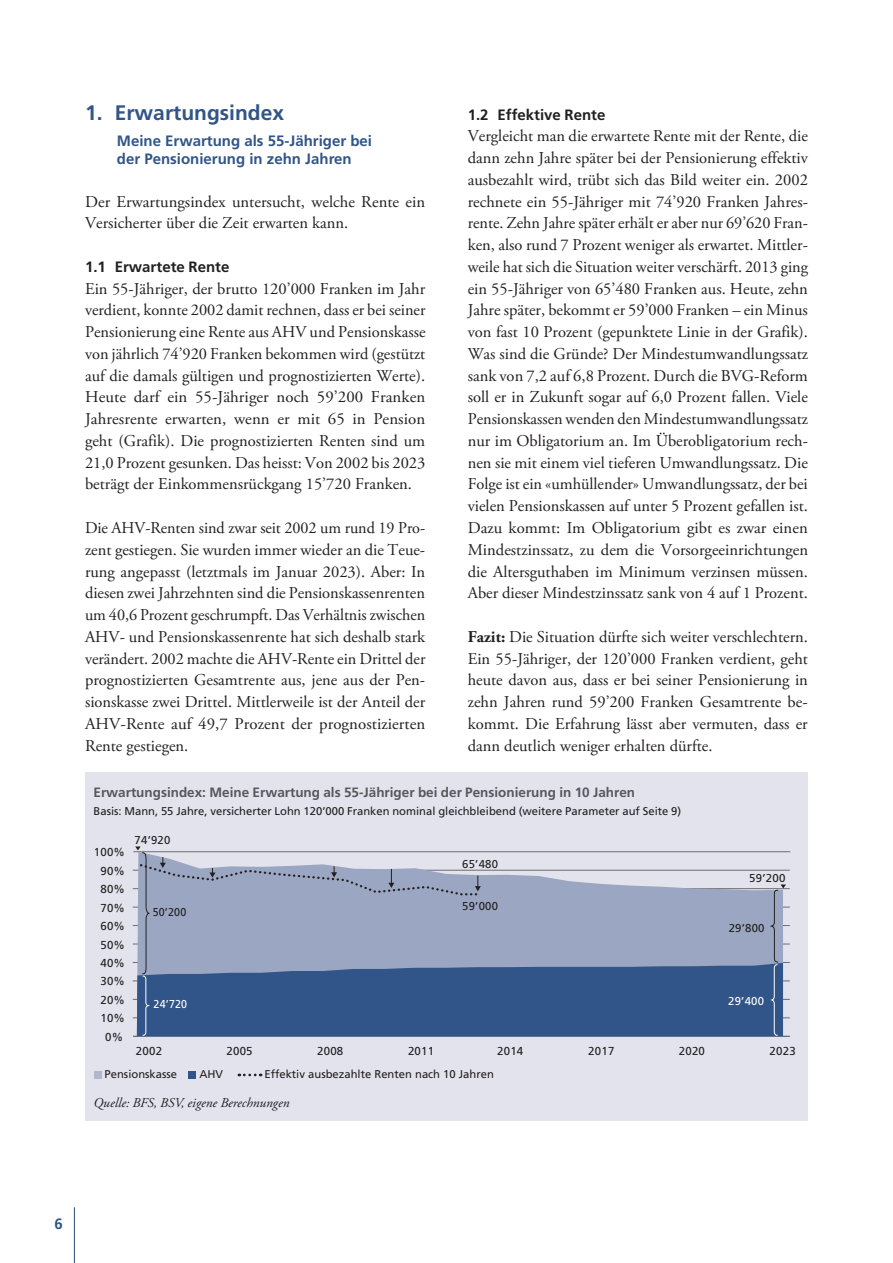
<style>
.page{position:relative;width:893px;height:1263px;background:#fff}
.page>*{position:absolute;margin:0;border:0;box-sizing:border-box;transform-origin:0 0}
.t1{font:700 21px "Frutiger LT Pro";color:#315588}
.Grundtext{font:16.5px/21.8px "Adobe Garamond Pro";color:#231f20;text-align:justify}
.Untertitel_spezial{font:700 15px/18px "Frutiger LT Pro";color:#315588}
.Untertitel{font:700 15px "Frutiger LT";color:#231f20}
.Titel{font:700 13.5px "Frutiger LT Pro";color:#57585a}
.Quelle{font:italic 13.5px "Adobe Garamond Pro";color:#231f20}
.t2{font:11.55px "Frutiger LT";letter-spacing:.02em;color:#231f20}
.t3{font:11.4px "Frutiger LT";letter-spacing:.02em;color:#231f20}
.t4{font:11.4px "Frutiger LT";letter-spacing:.02em;color:#fff}
.t5{font:11.4px "Frutiger LT";letter-spacing:.02em;color:#fff;scale:.93 1}
.t6{font:11.4px "Frutiger LT";letter-spacing:.02em;color:#231f20;scale:.93 1}
.Grundtext-2{font:11.25px "Frutiger LT Pro";color:#231f20}
.Legende{font:11.25px "Frutiger LT Pro";color:#231f20}
.s1{font-weight:700}
</style>
<div class="page">
<div style="left:85px;top:772px;width:723px;height:348px;background:#e2e3ed"></div>
<hr style="left:133px;top:1036px;width:657px;height:1px;background:#6c6d70">
<hr style="left:133px;top:1017px;width:657px;height:1px;background:#6c6d70">
<hr style="left:133px;top:999px;width:657px;height:1px;background:#6c6d70">
<hr style="left:133px;top:981px;width:657px;height:1px;background:#6c6d70">
<hr style="left:133px;top:962px;width:657px;height:1px;background:#6c6d70">
<hr style="left:133px;top:944px;width:657px;height:1px;background:#6c6d70">
<hr style="left:133px;top:925px;width:657px;height:1px;background:#6c6d70">
<hr style="left:133px;top:907px;width:657px;height:1px;background:#6c6d70">
<hr style="left:133px;top:888px;width:657px;height:1px;background:#6c6d70">
<hr style="left:133px;top:870px;width:657px;height:1px;background:#6c6d70">
<hr style="left:133px;top:851px;width:657px;height:1px;background:#6c6d70">
<svg style="left:481px;top:852px;width:302px;height:111px;fill:#9ba6c2"></svg>
<div style="left:481px;top:963px;width:288px;height:73px;background:#315588"></div>
<svg style="left:769px;top:884px;width:17px;height:152px"></svg>
<div style="left:479px;top:884px;width:21px;height:41px;background:#9ba6c2"></div>
<svg style="left:135px;top:846px;width:346px;height:190px;background:#7d8fb1"></svg>
<div style="left:94px;top:1070px;width:7px;height:8px;background:#afb6ce"></div>
<div style="left:188px;top:1070px;width:8px;height:8px;background:#315588"></div>
<svg style="left:239px;top:1073px;width:22px;height:3px"></svg>
<hr style="left:74px;top:1207px;width:1px;height:56px;background:#315588">
<p class="t1" style="left:85px;top:100px;width:200px">1. Erwartungsindex</p>
<p class="Untertitel_spezial" style="left:117px;top:132px;width:257px">Meine Erwartung als 55-Jähriger bei der Pensionierung in zehn Jahren</p>
<p class="Grundtext" style="left:85px;top:191px;width:342px">Der Erwartungsindex untersucht, welche Rente ein<br>Versicherter über die Zeit erwarten kann.</p>
<p class="Untertitel" style="left:85px;top:258px;width:146px">1.1 Erwartete Rente</p>
<p class="Grundtext" style="left:85px;top:278px;width:342px">Ein 55-Jähriger, der brutto 120’000 Franken im Jahr verdient, konnte 2002 damit rechnen, dass er bei seiner Pensionierung eine Rente aus AHV und Pensionskasse von jährlich 74’920 Franken bekommen wird (gestützt auf die damals gültigen und prognostizierten Werte).<br>Heute darf ein 55-Jähriger noch 59’200 Franken Jahresrente erwarten, wenn er mit 65 in Pension geht (Grafik). Die prognostizierten Renten sind um 21,0 Prozent gesunken. Das heisst: Von 2002 bis 2023 beträgt der Einkommensrückgang 15’720 Franken.</p>
<p class="Grundtext" style="left:85px;top:517px;width:342px">Die AHV-Renten sind zwar seit 2002 um rund 19 Pro&shy;zent gestiegen. Sie wurden immer wieder an die Teue&shy;rung angepasst (letztmals im Januar 2023). Aber: In diesen zwei Jahrzehnten sind die Pensionskassenrenten um 40,6 Prozent geschrumpft. Das Verhältnis zwischen AHV- und Pensionskassenrente hat sich deshalb stark verändert. 2002 machte die AHV-Rente ein Drittel der prognostizierten Gesamtrente aus, jene aus der Pen&shy;sionskasse zwei Drittel. Mittlerweile ist der Anteil der AHV-Rente auf 49,7 Prozent der prognostizierten Rente gestiegen.</p>
<p class="Untertitel" style="left:468px;top:106px;width:139px">1.2 Effektive Rente</p>
<p class="Grundtext" style="left:468px;top:126px;width:342px">Vergleicht man die erwartete Rente mit der Rente, die dann zehn Jahre später bei der Pensionierung effektiv ausbezahlt wird, trübt sich das Bild weiter ein. 2002 rechnete ein 55-Jähriger mit 74’920 Franken Jahres&shy;rente. Zehn Jahre später erhält er aber nur 69’620 Fran&shy;ken, also rund 7 Prozent weniger als erwartet. Mittler&shy;weile hat sich die Situation weiter verschärft. 2013 ging ein 55-Jähriger von 65’480 Franken aus. Heute, zehn Jahre später, bekommt er 59’000 Franken – ein Minus von fast 10 Prozent (gepunktete Linie in der Grafik).<br>Was sind die Gründe? Der Mindestumwandlungssatz sank von 7,2 auf 6,8 Prozent. Durch die BVG-Reform soll er in Zukunft sogar auf 6,0 Prozent fallen. Viele Pensionskassen wenden den Mindestumwandlungssatz nur im Obligatorium an. Im Überobligatorium rech&shy;nen sie mit einem viel tieferen Umwandlungssatz. Die Folge ist ein «umhüllender» Umwandlungssatz, der bei vielen Pensionskassen auf unter 5 Prozent gefallen ist.<br>Dazu kommt: Im Obligatorium gibt es zwar einen Mindestzinssatz, zu dem die Vorsorgeeinrichtungen die Altersguthaben im Minimum verzinsen müssen.<br>Aber dieser Mindestzinssatz sank von 4 auf 1 Prozent.</p>
<p class="Grundtext" style="left:468px;top:626px;width:342px"><span class="s1">Fazit:</span> Die Situation dürfte sich weiter verschlechtern.<br>Ein 55-Jähriger, der 120’000 Franken verdient, geht heute davon aus, dass er bei seiner Pensionierung in zehn Jahren rund 59’200 Franken Gesamtrente be&shy;kommt. Die Erfahrung lässt aber vermuten, dass er dann deutlich weniger erhalten dürfte.</p>
<p class="Titel" style="left:94px;top:784px;width:543px">Erwartungsindex: Meine Erwartung als 55-Jähriger bei der Pensionierung in 10 Jahren</p>
<p class="Grundtext-2" style="left:94px;top:804px;width:589px">Basis: Mann, 55 Jahre, versicherter Lohn 120’000 Franken nominal gleichbleibend (weitere Parameter auf Seite 9)</p>
<p class="t2" style="left:94px;top:845px;width:33px">100%</p>
<p class="t2" style="left:100px;top:864px;width:26px">90%</p>
<p class="t2" style="left:100px;top:882px;width:26px">80%</p>
<p class="t2" style="left:100px;top:901px;width:26px">70%</p>
<p class="t2" style="left:100px;top:919px;width:26px">60%</p>
<p class="t2" style="left:100px;top:938px;width:26px">50%</p>
<p class="t2" style="left:100px;top:956px;width:26px">40%</p>
<p class="t2" style="left:100px;top:975px;width:26px">30%</p>
<p class="t2" style="left:100px;top:993px;width:26px">20%</p>
<p class="t2" style="left:100px;top:1011px;width:26px">10%</p>
<p class="t2" style="left:105px;top:1030px;width:20px">0%</p>
<p class="t3" style="left:135px;top:834px;width:37px">74’920</p>
<p class="t6" style="left:153px;top:906px;width:38px">50’200</p>
<p class="t5" style="left:154px;top:998px;width:38px">24’720</p>
<p class="t3" style="left:462px;top:857px;width:37px">65’480</p>
<p class="t3" style="left:462px;top:899px;width:37px">59’000</p>
<p class="t3" style="left:749px;top:871px;width:38px">59’200</p>
<p class="t3" style="left:729px;top:921px;width:37px">29’800</p>
<p class="t4" style="left:728px;top:995px;width:37px">29’400</p>
<p class="t2" style="left:136px;top:1044px;width:28px">2002</p>
<p class="t2" style="left:227px;top:1044px;width:28px">2005</p>
<p class="t2" style="left:317px;top:1044px;width:28px">2008</p>
<p class="t2" style="left:408px;top:1044px;width:28px">2011</p>
<p class="t2" style="left:497px;top:1044px;width:28px">2014</p>
<p class="t2" style="left:588px;top:1044px;width:28px">2017</p>
<p class="t2" style="left:679px;top:1044px;width:28px">2020</p>
<p class="t2" style="left:770px;top:1044px;width:28px">2023</p>
<p class="Legende" style="left:105px;top:1068px;width:74px">Pensionskasse</p>
<p class="Legende" style="left:199px;top:1068px;width:25px">AHV</p>
<p class="Legende" style="left:265px;top:1068px;width:231px">Effektiv ausbezahlte Renten nach 10 Jahren</p>
<p class="Quelle" style="left:94px;top:1095px;width:198px">Quelle: BFS, BSV, eigene Berechnungen</p>
<p class="Untertitel_spezial" style="left:54px;top:1215px;width:10px">6</p>
</div>
